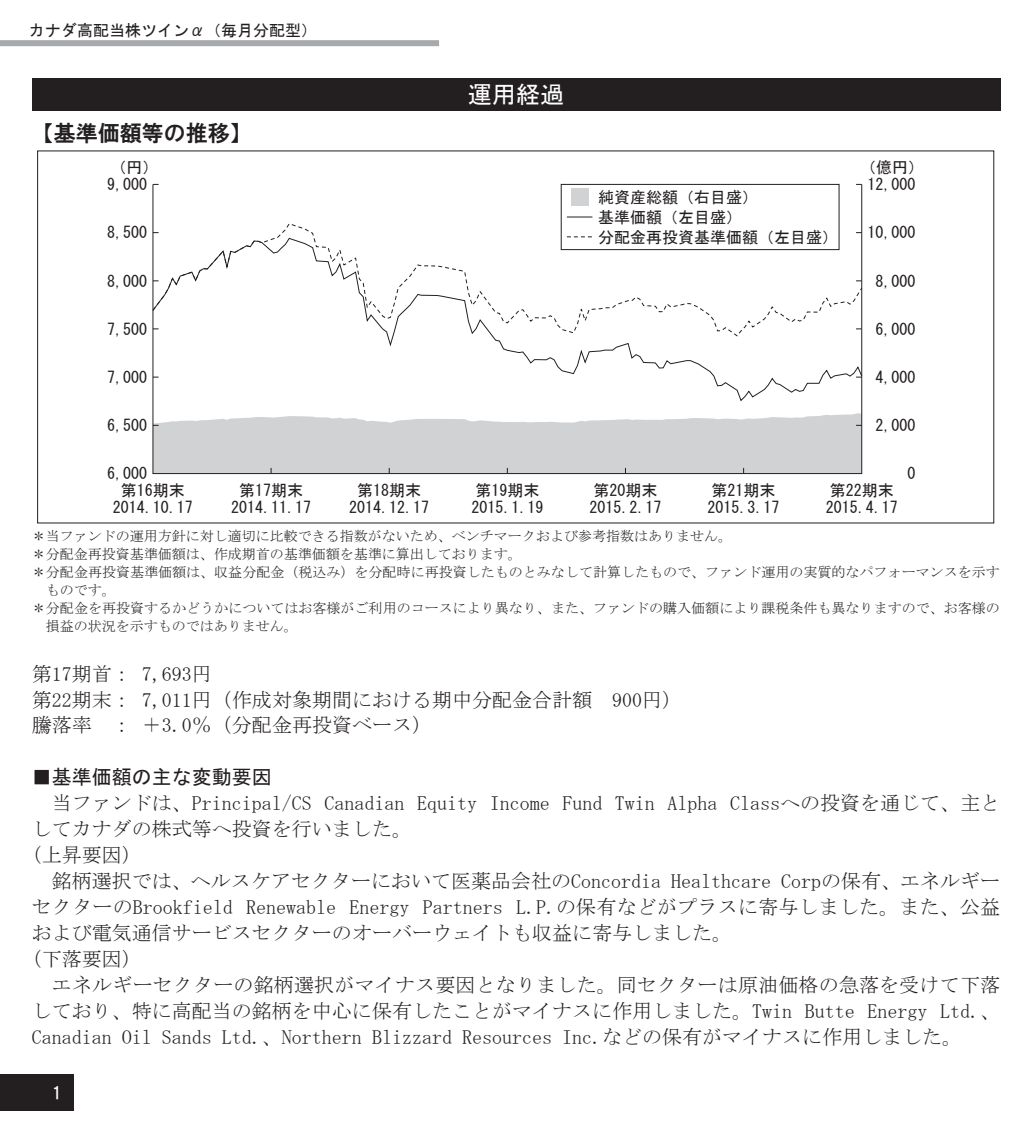
<style>
.page{position:relative;width:1032px;height:1134px;background:#fff}
.page>*{position:absolute;margin:0;border:0;box-sizing:border-box;transform-origin:0 0}
.t1{font:24px "MS Gothic";color:#fff}
.t2{font:22px "HGS Gothic E";color:#231f20}
.t3{font:20px/25.6px "MS Mincho";color:#231f20}
.t4{font:20px "MS Gothic";color:#231f20}
.t5{font:16.6px "HGS Gothic E";color:#fff}
.t6{font:16px/17px "MS Gothic";color:#231f20}
.t7{font:14px "MS Mincho";color:#231f20}
</style>
<div class="page">
<svg style="left:154px;top:413px;width:706px;height:59px;background:#d5d6d8"></svg>
<svg style="left:154px;top:237px;width:709px;height:165px"></svg>
<div style="left:561px;top:184px;width:278px;height:66px;background:#fff"></div>
<div style="left:561px;top:184px;width:278px;height:66px;border:1px solid #231f20"></div>
<div style="left:571px;top:189px;width:17px;height:17px;background:#d1d2d4"></div>
<svg style="left:567px;top:216px;width:25px;height:1px"></svg>
<svg style="left:567px;top:236px;width:25px;height:1px"></svg>
<div style="left:0;top:1074px;width:74px;height:37px;background:#231f20"></div>
<div style="left:0;top:40px;width:439px;height:6px;background:#a8a9ad"></div>
<div style="left:32px;top:78px;width:968px;height:32px;background:#231f20"></div>
<p class="t6" style="left:29px;top:22px;width:289px">カナダ高配当株ツインα（毎月分配型）</p>
<p class="t2" style="left:32px;top:122px;width:222px">【基準価額等の推移】</p>
<p class="t1" style="left:468px;top:82px;width:97px">運用経過</p>
<p class="t6" style="left:111px;top:158px;width:49px">（円）</p>
<p class="t6" style="left:860px;top:158px;width:65px">（億円）</p>
<p class="t6" style="left:107px;top:176px;width:41px">9,000</p>
<p class="t6" style="left:107px;top:224px;width:41px">8,500</p>
<p class="t6" style="left:107px;top:272px;width:41px">8,000</p>
<p class="t6" style="left:107px;top:320px;width:41px">7,500</p>
<p class="t6" style="left:107px;top:369px;width:41px">7,000</p>
<p class="t6" style="left:107px;top:417px;width:41px">6,500</p>
<p class="t6" style="left:107px;top:465px;width:41px">6,000</p>
<p class="t6" style="left:867px;top:176px;width:49px">12,000</p>
<p class="t6" style="left:867px;top:224px;width:49px">10,000</p>
<p class="t6" style="left:875px;top:272px;width:41px">8,000</p>
<p class="t6" style="left:875px;top:320px;width:41px">6,000</p>
<p class="t6" style="left:875px;top:369px;width:41px">4,000</p>
<p class="t6" style="left:875px;top:417px;width:41px">2,000</p>
<p class="t6" style="left:907px;top:465px;width:9px">0</p>
<p class="t6" style="left:598px;top:187px;width:241px;line-height:19.8px">純資産総額（右目盛）<br>基準価額（左目盛）<br>分配金再投資基準価額（左目盛）</p>
<p class="t6" style="left:113px;top:482px;width:82px;text-align:center">第16期末<br>2014.10.17</p>
<p class="t6" style="left:231px;top:482px;width:81px;text-align:center">第17期末<br>2014.11.17</p>
<p class="t6" style="left:349px;top:482px;width:81px;text-align:center">第18期末<br>2014.12.17</p>
<p class="t6" style="left:471px;top:482px;width:73px">第19期末<br>2015.1.19</p>
<p class="t6" style="left:589px;top:482px;width:73px">第20期末<br>2015.2.17</p>
<p class="t6" style="left:707px;top:482px;width:73px">第21期末<br>2015.3.17</p>
<p class="t6" style="left:826px;top:482px;width:73px">第22期末<br>2015.4.17</p>
<p class="t7" style="left:32px;top:529px;width:702px">＊当ファンドの運用方針に対し適切に比較できる指数がないため、ベンチマークおよび参考指数はありません。</p>
<p class="t7" style="left:32px;top:547px;width:492px">＊分配金再投資基準価額は、作成期首の基準価額を基準に算出しております。</p>
<p class="t7" style="left:32px;top:565px;width:969px">＊分配金再投資基準価額は、収益分配金（税込み）を分配時に再投資したものとみなして計算したもので、ファンド運用の実質的なパフォーマンスを示す</p>
<p class="t7" style="left:46px;top:583px;width:71px">ものです。</p>
<p class="t7" style="left:32px;top:601px;width:969px">＊分配金を再投資するかどうかについてはお客様がご利用のコースにより異なり、また、ファンドの購入価額により課税条件も異なりますので、お客様の</p>
<p class="t7" style="left:46px;top:619px;width:253px">損益の状況を示すものではありません。</p>
<p class="t3" style="left:32px;top:661px;width:652px">第17期首： 7,693円<br>第22期末： 7,011円（作成対象期間における期中分配金合計額　900円）騰落率 ：＋3.0％（分配金再投資ベース）</p>
<p class="t4" style="left:32px;top:767px;width:241px">■基準価額の主な変動要因</p>
<p class="t3" style="left:52px;top:790px;width:950px">当ファンドは、Principal/CS Canadian Equity Income Fund Twin Alpha Classへの投資を通じて、主と</p>
<p class="t3" style="left:32px;top:816px;width:381px">してカナダの株式等へ投資を行いました。</p>
<p class="t3" style="left:22px;top:842px;width:121px">（上昇要因）</p>
<p class="t3" style="left:52px;top:868px;width:950px">銘柄選択では、ヘルスケアセクターにおいて医薬品会社のConcordia Healthcare Corpの保有、エネルギー</p>
<p class="t3" style="left:32px;top:894px;width:970px">セクターのBrookfield Renewable Energy Partners L.P.の保有などがプラスに寄与しました。また、公益</p>
<p class="t3" style="left:32px;top:920px;width:701px">および電気通信サービスセクターのオーバーウェイトも収益に寄与しました。</p>
<p class="t3" style="left:22px;top:946px;width:121px">（下落要因）</p>
<p class="t3" style="left:52px;top:972px;width:950px">エネルギーセクターの銘柄選択がマイナス要因となりました。同セクターは原油価格の急落を受けて下落</p>
<p class="t3" style="left:32px;top:998px;width:970px">しており、特に高配当の銘柄を中心に保有したことがマイナスに作用しました。Twin Butte Energy Ltd.、</p>
<p class="t3" style="left:32px;top:1024px;width:932px">Canadian Oil Sands Ltd.、Northern Blizzard Resources Inc.などの保有がマイナスに作用しました。</p>
<p class="t5" style="left:52px;top:1085px;width:11px">1</p>
</div>
